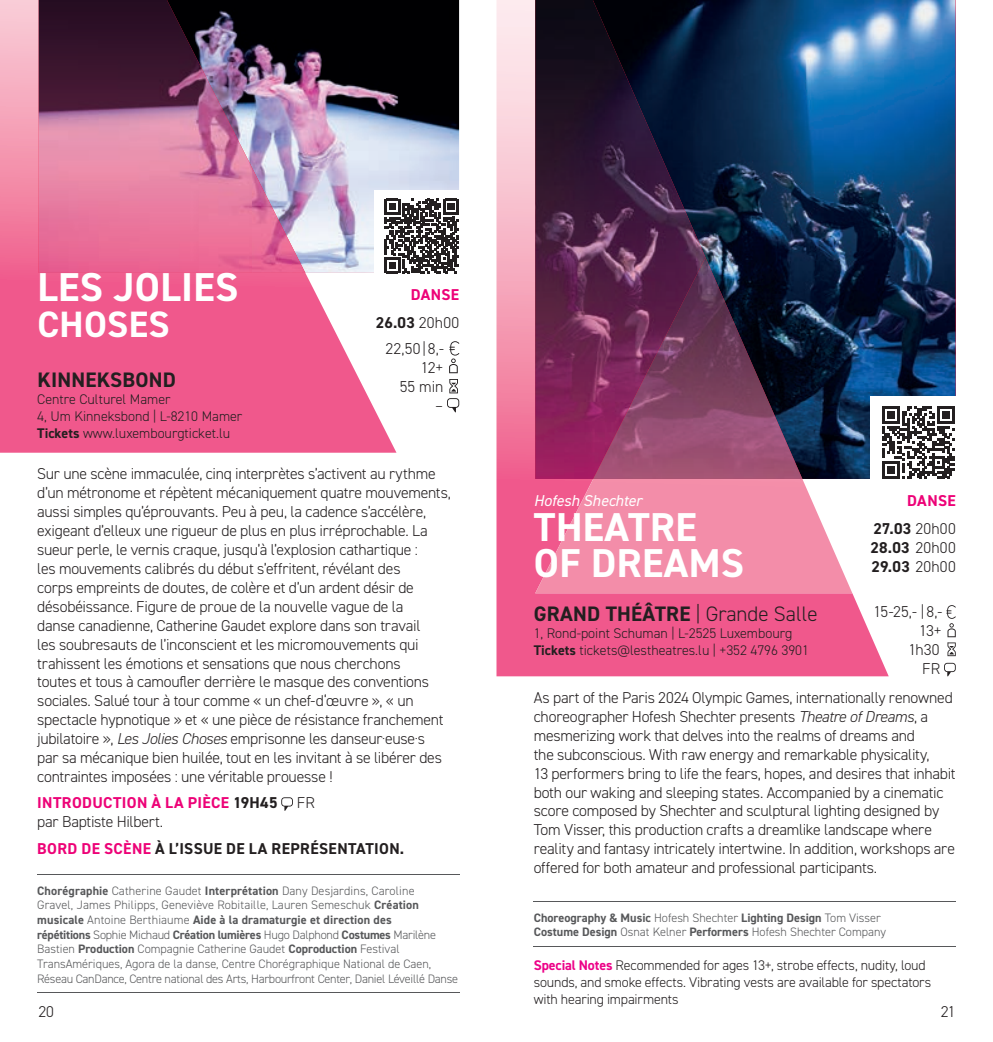
<style>
.page{position:relative;width:993px;height:1042px;background:#fff}
.page>*{position:absolute;margin:0;border:0;box-sizing:border-box;transform-origin:0 0}
.t1{font:700 40.43px/35.7px "DIN2014";letter-spacing:.01em;color:#fff}
.t2{font:700 36.75px "DIN2014";letter-spacing:.01em;color:#fff}
.t3{font:700 21px "DIN2014";letter-spacing:.01em;color:#231f20}
.t4{font:300 15.75px/18.9px "DIN2014";letter-spacing:-.015em;color:#231f20}
.t5{font:700 15.75px/18.9px "DIN2014";letter-spacing:.02em;color:#231f20}
.t6{font:300 15.75px/18.9px "DIN2014";letter-spacing:.005em;color:#231f20;text-align:right}
.t7{font:700 15.75px/28.9px "DIN2014";letter-spacing:.02em;color:#ed0277;text-align:right}
.t8{font:italic 15.75px "DIN2014";color:#fff}
.t9{font:300 14px/16.8px "DIN2014";color:#231f20}
.t10{font:300 12.25px/14.7px "DIN2014";color:#57585a}
.t11{font:700 12.25px/14.7px "DIN2014";color:#57585a}
.s1{font-weight:700}
.s2{color:#231f20}
.s3{font-weight:300;color:#231f20}
.s4{font-style:italic}
.s5{font-weight:700;color:#ed0277}
.s6{color:#ed0277}
.s7{font-weight:300}
.s8{font-weight:700;color:#ed0288}
</style>
<div class="page">
<img style="left:888px;top:0;width:67px;height:396px">
<svg style="left:496px;top:0;width:392px;height:676px;background:#805f86"></svg>
<img style="left:535px;top:0;width:170px;height:479px">
<img style="left:535px;top:479px;width:317px;height:114px">
<img style="left:593px;top:257px;width:209px;height:222px">
<hr style="left:533px;top:901px;width:422px;height:1px;background:#57585a">
<hr style="left:533px;top:946px;width:422px;height:1px;background:#57585a">
<svg style="left:946px;top:605px;width:9px;height:51px"></svg>
<svg style="left:944px;top:663px;width:11px;height:13px"></svg>
<div style="left:869px;top:396px;width:96px;height:92px;background:#fff"></div>
<svg style="left:882px;top:406px;width:72px;height:72px"></svg>
<img style="left:396px;top:0;width:63px;height:190px">
<svg style="left:0;top:0;width:396px;height:453px;background:#cd7095"></svg>
<img style="left:39px;top:0;width:160px;height:273px">
<img style="left:198px;top:62px;width:54px;height:211px">
<img style="left:252px;top:167px;width:53px;height:106px">
<hr style="left:37px;top:874px;width:422px;height:1px;background:#57585a">
<hr style="left:37px;top:992px;width:422px;height:1px;background:#57585a">
<svg style="left:281px;top:797px;width:12px;height:14px"></svg>
<svg style="left:449px;top:341px;width:10px;height:32px"></svg>
<svg style="left:447px;top:379px;width:12px;height:33px"></svg>
<div style="left:373px;top:190px;width:96px;height:92px;background:#fff"></div>
<svg style="left:384px;top:199px;width:75px;height:74px"></svg>
<h1 class="t1" style="left:37px;top:269px;width:202px">LES JOLIES</h1>
<h2 class="t2" style="left:37px;top:300px;width:134px">CHOSES</h2>
<h3 class="t3" style="left:37px;top:366px;width:140px">KINNEKSBOND</h3>
<p class="t9" style="left:37px;top:391px;width:207px">Centre Culturel Mamer<br>4, Um Kinneksbond | L-8210 Mamer<br><span class="s1">Tickets</span> www.luxembourgticket.lu</p>
<p class="t7" style="left:375px;top:279px;width:85px">DANSE<br><span class="s2">26.03</span> <span class="s3">20h00</span></p>
<p class="t6" style="left:385px;top:339px;width:60px">22,50 | 8,-<br>12+<br>55 min<br>–</p>
<p class="t4" style="left:37px;top:465px;width:415px">Sur une scène immaculée, cinq interprètes s’activent au rythme d’un métronome et répètent mécaniquement quatre mouvements, aussi simples qu’éprouvants. Peu à peu, la cadence s’accélère, exigeant d’elleux une rigueur de plus en plus irréprochable. La sueur perle, le vernis craque, jusqu’à l’explosion cathartique :<br>les mouvements calibrés du début s’effritent, révélant des<br>corps empreints de doutes, de colère et d’un ardent désir de désobéissance. Figure de proue de la nouvelle vague de la<br>danse canadienne, Catherine Gaudet explore dans son travail<br>les soubresauts de l’inconscient et les micromouvements qui trahissent les émotions et sensations que nous cherchons<br>toutes et tous à camoufler derrière le masque des conventions sociales. Salué tour à tour comme « un chef-d‘œuvre », « un spectacle hypnotique » et « une pièce de résistance franchement jubilatoire », <span class="s4">Les Jolies Choses</span> emprisonne les danseur·euse·s<br>par sa mécanique bien huilée, tout en les invitant à se libérer des contraintes imposées : une véritable prouesse !</p>
<p class="t4" style="left:37px;top:793px;width:279px"><span class="s5">INTRODUCTION À LA PIÈCE</span> <span class="s1">19H45</span> FR par Baptiste Hilbert.</p>
<p class="t5" style="left:37px;top:838px;width:368px"><span class="s6">BORD DE SCÈNE</span> À L’ISSUE DE LA REPRÉSENTATION.</p>
<p class="t10" style="left:37px;top:883px;width:422px"><span class="s1">Chorégraphie</span> Catherine Gaudet <span class="s1">Interprétation</span> Dany Desjardins, Caroline<br>Gravel, James Philipps, Geneviève Robitaille, Lauren Semeschuk <span class="s1">Création musicale</span> Antoine Berthiaume <span class="s1">Aide à la dramaturgie et direction des<br>répétitions</span> Sophie Michaud <span class="s1">Création lumières</span> Hugo Dalphond <span class="s1">Costumes</span> Marilène Bastien <span class="s1">Production</span> Compagnie Catherine Gaudet <span class="s1">Coproduction</span> Festival TransAmériques, Agora de la danse, Centre Chorégraphique National de Caen, Réseau CanDance, Centre national des Arts, Harbourfront Center, Daniel Léveillé Danse</p>
<p class="t7" style="left:873px;top:485px;width:84px">DANSE<br><span class="s2">27.03</span> <span class="s3">20h00</span></p>
<p class="t5" style="left:870px;top:538px;width:87px">28.03 <span class="s7">20h00<br></span>29.03 <span class="s7">20h00</span></p>
<p class="t6" style="left:873px;top:602px;width:70px">15-25,- | 8,-<br>13+<br>1h30<br>FR</p>
<p class="t8" style="left:533px;top:490px;width:110px">Hofesh Shechter</p>
<h1 class="t1" style="left:533px;top:509px;width:212px">THEATRE<br>OF DREAMS</h1>
<h3 class="t3" style="left:533px;top:600px;width:285px">GRAND THÉÂTRE <span class="s7">| Grande Salle</span></h3>
<p class="t9" style="left:533px;top:625px;width:277px">1, Rond-point Schuman | L-2525 Luxembourg<br><span class="s1">Tickets</span> tickets@lestheatres.lu | +352 4796 3901</p>
<p class="t4" style="left:533px;top:688px;width:423px">As part of the Paris 2024 Olympic Games, internationally renowned choreographer Hofesh Shechter presents <span class="s4">Theatre of Dreams</span>, a mesmerizing work that delves into the realms of dreams and<br>the subconscious. With raw energy and remarkable physicality,<br>13 performers bring to life the fears, hopes, and desires that inhabit both our waking and sleeping states. Accompanied by a cinematic score composed by Shechter and sculptural lighting designed by Tom Visser, this production crafts a dreamlike landscape where reality and fantasy intricately intertwine. In addition, workshops are offered for both amateur and professional participants.</p>
<p class="t11" style="left:533px;top:910px;width:354px">Choreography &amp; Music <span class="s7">Hofesh Shechter</span> Lighting Design <span class="s7">Tom Visser<br></span>Costume Design <span class="s7">Osnat Kelner</span> Performers <span class="s7">Hofesh Shechter Company</span></p>
<p class="t9" style="left:533px;top:957px;width:399px"><span class="s8">Special Notes</span> Recommended for ages 13+, strobe effects, nudity, loud sounds, and smoke effects. Vibrating vests are available for spectators with hearing impairments</p>
<p class="t4" style="left:38px;top:1002px;width:17px">20</p>
<p class="t4" style="left:940px;top:1002px;width:16px">21</p>
</div>
